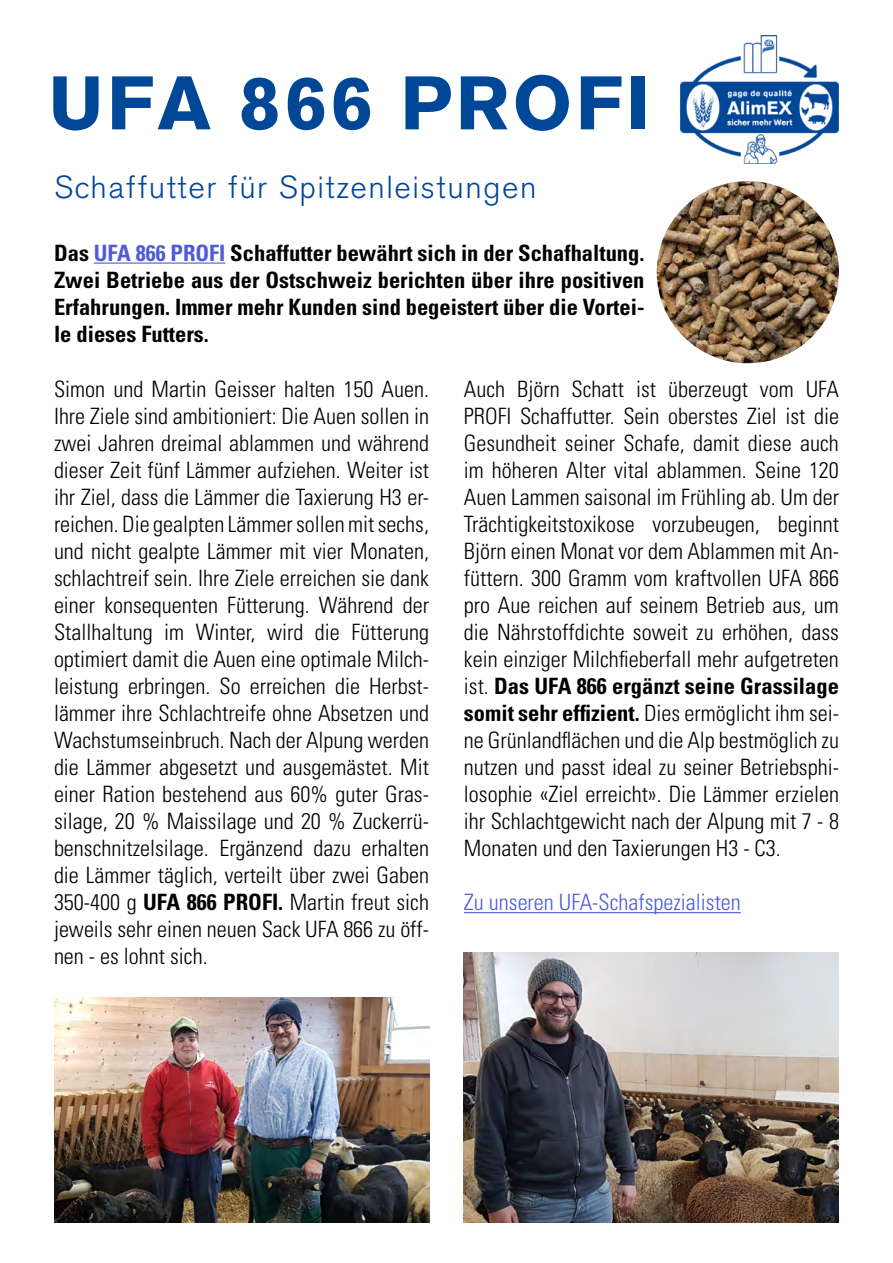
<style>
.page{position:relative;width:893px;height:1263px;background:#fff}
.page>*{position:absolute;margin:0;border:0;box-sizing:border-box;transform-origin:0 0}
.t1{font:700 75px "Akzidenz Grotesk BE";letter-spacing:.05em;color:#004798}
.t2{font:300 31.5px "Akzidenz Grotesk BE";letter-spacing:.05em;color:#004798}
.t3{font:300 condensed 22.5px/27px "Univers LT Std";color:#000;text-align:justify}
.t4{font:700 condensed 22.5px/27px "Univers LT Std";color:#000;text-align:justify}
.t5{font:300 condensed 22.5px "Univers LT Std";color:#4f5cd6}
.s1{color:#4f5cd6}
.s2{font-weight:700}
</style>
<div class="page">
<hr style="left:464px;top:912px;width:277px;height:1px;background:#4f5cd6">
<img style="left:657px;top:181px;width:182px;height:182px;border-radius:91px">
<img style="left:680px;top:35px;width:159px;height:128px">
<hr style="left:94px;top:262px;width:132px;height:2px;background:#4f5cd6">
<img style="left:54px;top:998px;width:376px;height:225px">
<img style="left:464px;top:953px;width:375px;height:270px">
<h1 class="t1" style="left:49px;top:60px;width:603px">UFA 866 PROFI</h1>
<h2 class="t2" style="left:54px;top:169px;width:484px">Schaffutter für Spitzenleistungen</h2>
<p class="t4" style="left:54px;top:239px;width:592px">Das <span class="s1">UFA 866 PROFI</span> Schaffutter bewährt sich in der Schafhaltung.<br>Zwei Betriebe aus der Ostschweiz berichten über ihre positiven Erfahrungen. Immer mehr Kunden sind begeistert über die Vortei&shy;le dieses Futters.</p>
<p class="t3" style="left:54px;top:376px;width:377px">Simon und Martin Geisser halten 150 Auen.<br>Ihre Ziele sind ambitioniert: Die Auen sollen in zwei Jahren dreimal ablammen und während dieser Zeit fünf Lämmer aufziehen. Weiter ist ihr Ziel, dass die Lämmer die Taxierung H3 er&shy;reichen. Die gealpten Lämmer sollen mit sechs, und nicht gealpte Lämmer mit vier Monaten, schlachtreif sein. Ihre Ziele erreichen sie dank einer konsequenten Fütterung. Während der Stallhaltung im Winter, wird die Fütterung optimiert damit die Auen eine optimale Milch&shy;leistung erbringen. So erreichen die Herbst&shy;lämmer ihre Schlachtreife ohne Absetzen und Wachstumseinbruch. Nach der Alpung werden die Lämmer abgesetzt und ausgemästet. Mit einer Ration bestehend aus 60% guter Gras&shy;silage, 20 % Maissilage und 20 % Zuckerrü&shy;benschnitzelsilage. Ergänzend dazu erhalten die Lämmer täglich, verteilt über zwei Gaben 350-400 g <span class="s2">UFA 866 PROFI.</span> Martin freut sich jeweils sehr einen neuen Sack UFA 866 zu öff&shy;nen - es lohnt sich.</p>
<p class="t3" style="left:464px;top:376px;width:377px">Auch Björn Schatt ist überzeugt vom UFA PROFI Schaffutter. Sein oberstes Ziel ist die Gesundheit seiner Schafe, damit diese auch im höheren Alter vital ablammen. Seine 120<br>Auen Lammen saisonal im Frühling ab. Um der Trächtigkeitstoxikose vorzubeugen, beginnt Björn einen Monat vor dem Ablammen mit An&shy;füttern. 300 Gramm vom kraftvollen UFA 866 pro Aue reichen auf seinem Betrieb aus, um die Nährstoffdichte soweit zu erhöhen, dass kein einziger Milchfieberfall mehr aufgetreten ist. <span class="s2">Das UFA 866 ergänzt seine Grassilage somit sehr effizient.</span> Dies ermöglicht ihm sei&shy;ne Grünlandflächen und die Alp bestmöglich zu nutzen und passt ideal zu seiner Betriebsphi&shy;losophie «Ziel erreicht». Die Lämmer erzielen ihr Schlachtgewicht nach der Alpung mit 7 - 8<br>Monaten und den Taxierungen H3 - C3.</p>
<p class="t5" style="left:464px;top:889px;width:278px">Zu unseren UFA-Schafspezialisten</p>
</div>
